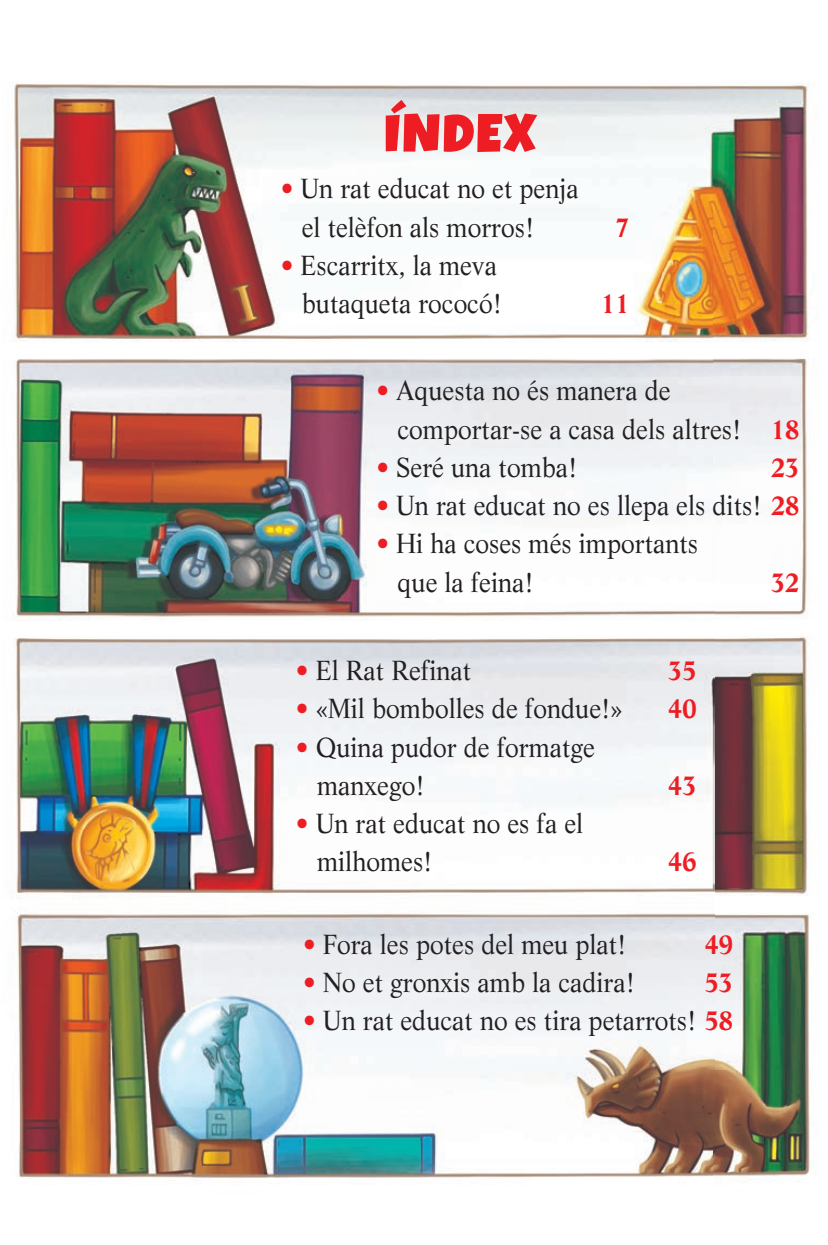
<style>
.page{position:relative;width:828px;height:1245px;background:#fff}
.page>*{position:absolute;margin:0;border:0;box-sizing:border-box;transform-origin:0 0}
.t1{font:54px "Luckiest Guy";letter-spacing:.04em;color:#ee1d23}
.t2{font:27px/38.2px "Life";color:#231f20;scale:.94 1}
.t3{font:700 27px "Life";color:#ee1d23;scale:.94 1}
.s1{color:#ee1d23}
.s2{font-weight:700;color:#ee1d23}
</style>
<div class="page">
<img style="left:11px;top:82px;width:799px;height:1096px">
<h1 class="t1" style="left:384px;top:98px;width:153px">ÍNDEX</h1>
<p class="t2" style="left:302px;top:169px;width:296px;text-indent:-21px"><span class="s1">•</span> Un rat educat no et penja el telèfon als morros!</p>
<p class="t2" style="left:281px;top:246px;width:237px;text-align:right"><span class="s1">•</span> Escarritx, la meva butaqueta rococó!</p>
<p class="t3" style="left:615px;top:211px;width:17px">7</p>
<p class="t3" style="left:601px;top:287px;width:32px">11</p>
<p class="t2" style="left:397px;top:371px;width:429px;text-indent:-21px"><span class="s1">•</span> Aquesta no és manera de comportar-se a casa dels altres! <span class="s2">18</span></p>
<p class="t2" style="left:376px;top:448px;width:216px"><span class="s1">•</span> Seré una tomba!</p>
<p class="t3" style="left:771px;top:451px;width:32px">23</p>
<p class="t2" style="left:376px;top:486px;width:452px"><span class="s1">•</span> Un rat educat no es llepa els dits! <span class="s2">28</span></p>
<p class="t2" style="left:397px;top:524px;width:321px;text-indent:-21px"><span class="s1">•</span> Hi ha coses més importants que la feina!</p>
<p class="t3" style="left:771px;top:566px;width:32px">32</p>
<p class="t2" style="left:296px;top:651px;width:188px"><span class="s1">•</span> El Rat Refinat</p>
<p class="t3" style="left:668px;top:654px;width:32px">35</p>
<p class="t2" style="left:296px;top:689px;width:349px"><span class="s1">•</span> «Mil bombolles de fondue!»</p>
<p class="t3" style="left:668px;top:692px;width:32px">40</p>
<p class="t2" style="left:317px;top:727px;width:297px;text-indent:-21px"><span class="s1">•</span> Quina pudor de formatge manxego!</p>
<p class="t3" style="left:668px;top:769px;width:32px">43</p>
<p class="t2" style="left:317px;top:804px;width:285px;text-indent:-21px"><span class="s1">•</span> Un rat educat no es fa el milhomes!</p>
<p class="t3" style="left:668px;top:845px;width:32px">46</p>
<p class="t2" style="left:303px;top:924px;width:346px"><span class="s1">•</span> Fora les potes del meu plat!</p>
<p class="t3" style="left:705px;top:928px;width:32px">49</p>
<p class="t2" style="left:303px;top:963px;width:354px"><span class="s1">•</span> No et gronxis amb la cadira!</p>
<p class="t3" style="left:705px;top:966px;width:32px">53</p>
<p class="t2" style="left:303px;top:1001px;width:459px"><span class="s1">•</span> Un rat educat no es tira petarrots! <span class="s2">58</span></p>
</div>
